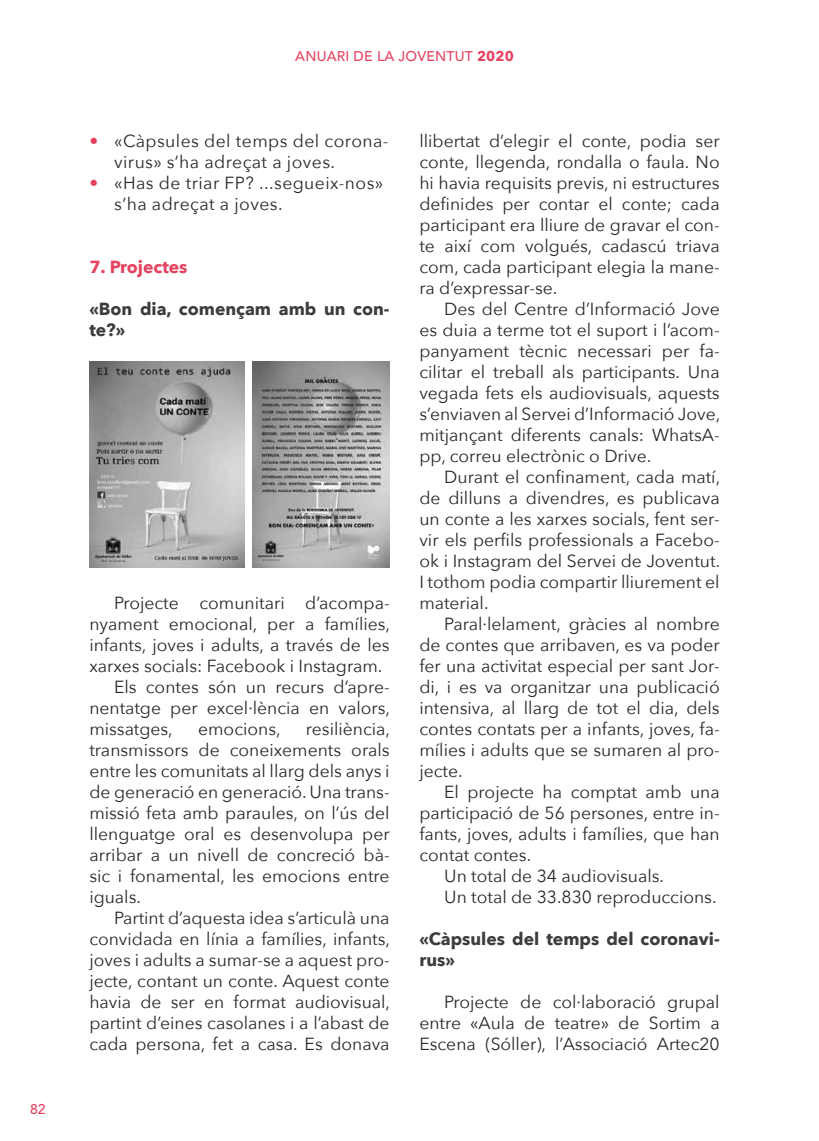
<style>
.page{position:relative;width:819px;height:1141px;background:#fff}
.page>*{position:absolute;margin:0;border:0;box-sizing:border-box;transform-origin:0 0}
.t1{font:17.5px/21px "Avenir Next";color:#282827;text-align:justify}
.t2{font:17.5px/21px "Avenir Next";letter-spacing:.025em;color:#282827}
.t3{font:700 17.5px/21px "Avenir Next";color:#3c3c3b}
.t4{font:700 17.5px "Avenir Next";color:#e54360}
.t5{font:500 14px "Avenir LT Std";letter-spacing:.015em;color:#e54360}
.s1{font-family:"Avenir Next";font-weight:700}
.s2{color:#e54360}
</style>
<div class="page">
<img style="left:89px;top:361px;width:155px;height:206px">
<img style="left:252px;top:361px;width:137px;height:206px">
<p class="t5" style="left:30px;top:1101px;width:17px">82</p>
<p class="t5" style="left:295px;top:48px;width:220px">ANUARI DE LA JOVENTUT <span class="s1">2020</span></p>
<p class="t2" style="left:114px;top:130px;width:276px;text-indent:-25px"><span class="s2">•</span> «Càpsules del temps del corona&shy;virus» s’ha adreçat a joves.</p>
<p class="t2" style="left:114px;top:172px;width:271px;text-indent:-25px"><span class="s2">•</span> «Has de triar FP? ...segueix-nos» s’ha adreçat a joves.</p>
<p class="t4" style="left:89px;top:252px;width:100px">7. Projectes</p>
<p class="t3" style="left:89px;top:298px;width:302px">«Bon dia, començam amb un con&shy;te?»</p>
<p class="t1" style="left:114px;top:592px;width:277px">Projecte comunitari d’acompa-</p>
<p class="t1" style="left:89px;top:613px;width:302px">nyament emocional, per a famílies,</p>
<p class="t1" style="left:89px;top:634px;width:302px">infants, joves i adults, a través de les</p>
<p class="t1" style="left:89px;top:655px;width:294px">xarxes socials: Facebook i Instagram.</p>
<p class="t1" style="left:114px;top:676px;width:277px">Els contes són un recurs d’apre-</p>
<p class="t1" style="left:89px;top:697px;width:302px">nentatge per excel·lència en valors,</p>
<p class="t1" style="left:89px;top:718px;width:85px">missatges,</p>
<p class="t1" style="left:198px;top:718px;width:84px">emocions,</p>
<p class="t1" style="left:89px;top:718px;width:302px;text-indent:217px">resiliència, transmissors de coneixements orals entre les comunitats al llarg dels anys i de generació en generació. Una trans&shy;missió feta amb paraules, on l’ús del llenguatge oral es desenvolupa per arribar a un nivell de concreció bà&shy;sic i fonamental, les emocions entre iguals.</p>
<p class="t1" style="left:89px;top:907px;width:302px;text-indent:25px">Partint d’aquesta idea s’articulà una convidada en línia a famílies, infants, joves i adults a sumar-se a aquest pro&shy;jecte, contant un conte. Aquest conte havia de ser en format audiovisual, partint d’eines casolanes i a l’abast de cada persona, fet a casa. Es donava</p>
<p class="t1" style="left:419px;top:130px;width:302px">llibertat d’elegir el conte, podia ser conte, llegenda, rondalla o faula. No hi havia requisits previs, ni estructures definides per contar el conte; cada participant era lliure de gravar el con&shy;te així com volgués, cadascú triava com, cada participant elegia la mane&shy;ra d’expressar-se.</p>
<p class="t1" style="left:419px;top:298px;width:302px;text-indent:25px">Des del Centre d’Informació Jove es duia a terme tot el suport i l’acom&shy;panyament tècnic necessari per fa&shy;cilitar el treball als participants. Una vegada fets els audiovisuals, aquests s’enviaven al Servei d’Informació Jove, mitjançant diferents canals: WhatsA&shy;pp, correu electrònic o Drive.</p>
<p class="t1" style="left:419px;top:466px;width:302px;text-indent:25px">Durant el confinament, cada matí, de dilluns a divendres, es publicava un conte a les xarxes socials, fent ser&shy;vir els perfils professionals a Facebo&shy;ok i Instagram del Servei de Joventut.<br>I tothom podia compartir lliurement el material.</p>
<p class="t1" style="left:419px;top:613px;width:302px;text-indent:25px">Paral·lelament, gràcies al nombre de contes que arribaven, es va poder fer una activitat especial per sant Jor&shy;di, i es va organitzar una publicació intensiva, al llarg de tot el dia, dels contes contats per a infants, joves, fa&shy;mílies i adults que se sumaren al pro&shy;jecte.</p>
<p class="t1" style="left:444px;top:781px;width:277px">El projecte ha comptat amb una</p>
<p class="t1" style="left:419px;top:802px;width:302px">participació de 56 persones, entre in-</p>
<p class="t1" style="left:419px;top:823px;width:302px">fants, joves, adults i famílies, que han</p>
<p class="t1" style="left:419px;top:844px;width:113px">contat contes.</p>
<p class="t1" style="left:444px;top:865px;width:221px">Un total de 34 audiovisuals.</p>
<p class="t1" style="left:444px;top:886px;width:274px">Un total de 33.830 reproduccions.</p>
<p class="t3" style="left:419px;top:928px;width:302px">«Càpsules del temps del coronavi&shy;rus»</p>
<p class="t1" style="left:419px;top:991px;width:302px;text-indent:25px">Projecte de col·laboració grupal entre «Aula de teatre» de Sortim a Escena (Sóller), l’Associació Artec20</p>
</div>
